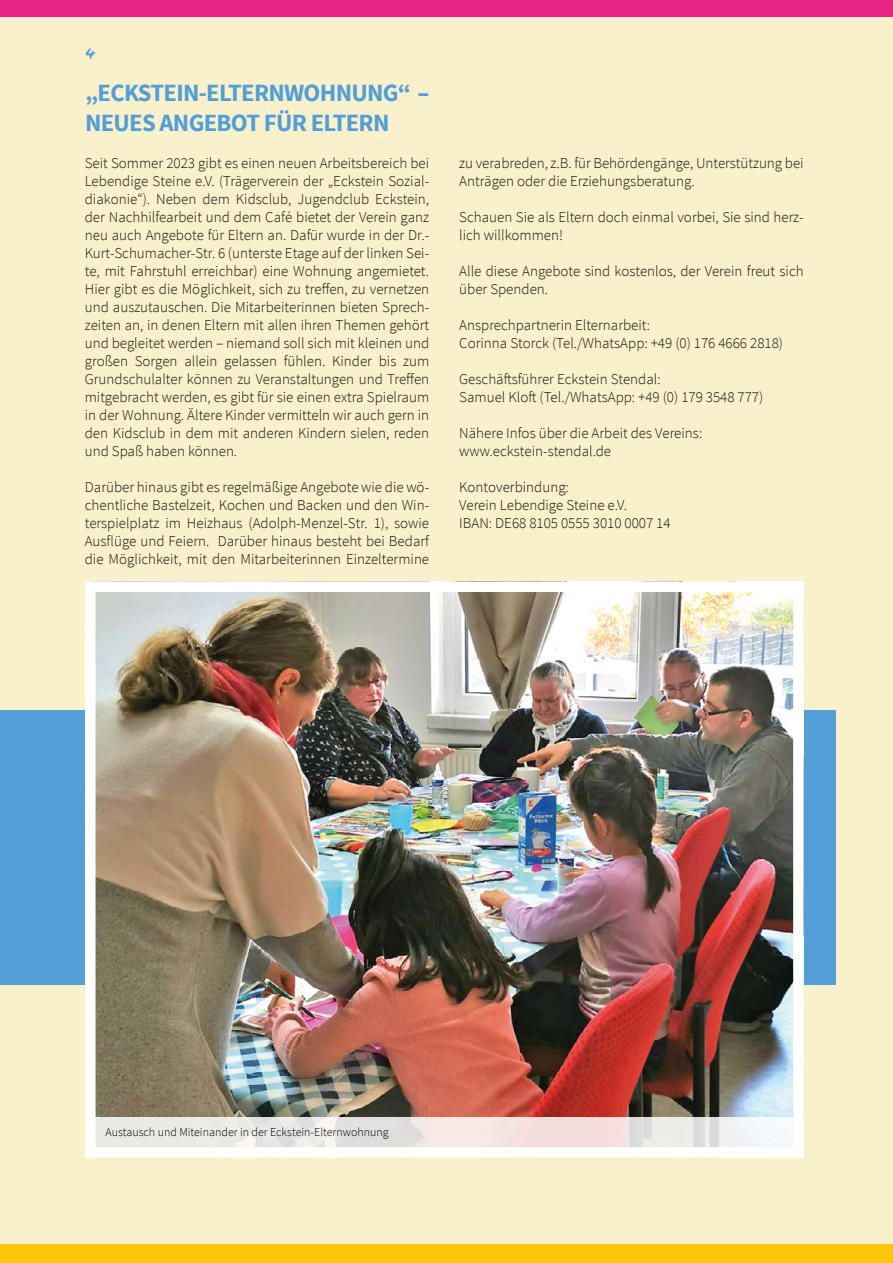
<style>
.page{position:relative;width:893px;height:1263px;background:#f8f1cb}
.page>*{position:absolute;margin:0;border:0;box-sizing:border-box;transform-origin:0 0}
.t1{font:700 24.75px/29.7px "Source Sans Pro";letter-spacing:-.03em;color:#539ed7}
.t2{font:300 15px/18px "Source Sans Pro";color:#16120c}
.t3{font:15px "Flood Std";color:#539ed7}
.t4{font:300 12px "Source Sans Pro";color:#000}
</style>
<div class="page">
<div style="left:0;top:710px;width:835px;height:274px;background:#539ed7"></div>
<img style="left:96px;top:592px;width:697px;height:525px">
<div style="left:85px;top:581px;width:719px;height:577px;border:10px solid #fff"></div>
<svg style="left:85px;top:1117px;width:719px;height:41px;background:#f2edec"></svg>
<div style="left:0;top:0;width:893px;height:17px;background:#e72484"></div>
<div style="left:0;top:1245px;width:893px;height:18px;background:#fdc60a"></div>
<p class="t3" style="left:85px;top:45px;width:12px">4</p>
<h1 class="t1" style="left:85px;top:79px;width:346px">„ECKSTEIN-ELTERNWOHNUNG“ –<br>NEUES ANGEBOT FÜR ELTERN</h1>
<p class="t2" style="left:85px;top:154px;width:346px;text-align:justify">Seit Sommer 2023 gibt es einen neuen Arbeitsbereich bei Lebendige Steine e.V. (Trägerverein der „Eckstein Sozial&shy;diakonie“). Neben dem Kidsclub, Jugendclub Eckstein, der Nachhilfearbeit und dem Café bietet der Verein ganz neu auch Angebote für Eltern an. Dafür wurde in der Dr.- Kurt-Schumacher-Str. 6 (unterste Etage auf der linken Sei&shy;te, mit Fahrstuhl erreichbar) eine Wohnung angemietet.<br>Hier gibt es die Möglichkeit, sich zu treffen, zu vernetzen und auszutauschen. Die Mitarbeiterinnen bieten Sprech&shy;zeiten an, in denen Eltern mit allen ihren Themen gehört und begleitet werden – niemand soll sich mit kleinen und großen Sorgen allein gelassen fühlen. Kinder bis zum Grundschulalter können zu Veranstaltungen und Treffen mitgebracht werden, es gibt für sie einen extra Spielraum in der Wohnung. Ältere Kinder vermitteln wir auch gern in den Kidsclub in dem mit anderen Kindern sielen, reden und Spaß haben können.</p>
<p class="t2" style="left:85px;top:478px;width:346px;text-align:justify">Darüber hinaus gibt es regelmäßige Angebote wie die wö&shy;chentliche Bastelzeit, Kochen und Backen und den Win&shy;terspielplatz im Heizhaus (Adolph-Menzel-Str. 1), sowie Ausflüge und Feiern. Darüber hinaus besteht bei Bedarf die Möglichkeit, mit den Mitarbeiterinnen Einzeltermine</p>
<p class="t2" style="left:459px;top:154px;width:346px">zu verabreden, z.B. für Behördengänge, Unterstützung bei<br>Anträgen oder die Erziehungsberatung.</p>
<p class="t2" style="left:459px;top:208px;width:346px">Schauen Sie als Eltern doch einmal vorbei, Sie sind herz&shy;lich willkommen!</p>
<p class="t2" style="left:459px;top:262px;width:346px">Alle diese Angebote sind kostenlos, der Verein freut sich über Spenden.</p>
<p class="t2" style="left:459px;top:316px;width:325px">Ansprechpartnerin Elternarbeit:<br>Corinna Storck (Tel./WhatsApp: +49 (0) 176 4666 2818)</p>
<p class="t2" style="left:459px;top:370px;width:306px">Geschäftsführer Eckstein Stendal:<br>Samuel Kloft (Tel./WhatsApp: +49 (0) 179 3548 777)</p>
<p class="t2" style="left:459px;top:424px;width:245px">Nähere Infos über die Arbeit des Vereins: www.eckstein-stendal.de</p>
<p class="t2" style="left:459px;top:478px;width:213px">Kontoverbindung:<br>Verein Lebendige Steine e.V.<br>IBAN: DE68 8105 0555 3010 0007 14</p>
<p class="t4" style="left:105px;top:1125px;width:285px">Austausch und Miteinander in der Eckstein-Elternwohnung</p>
</div>
